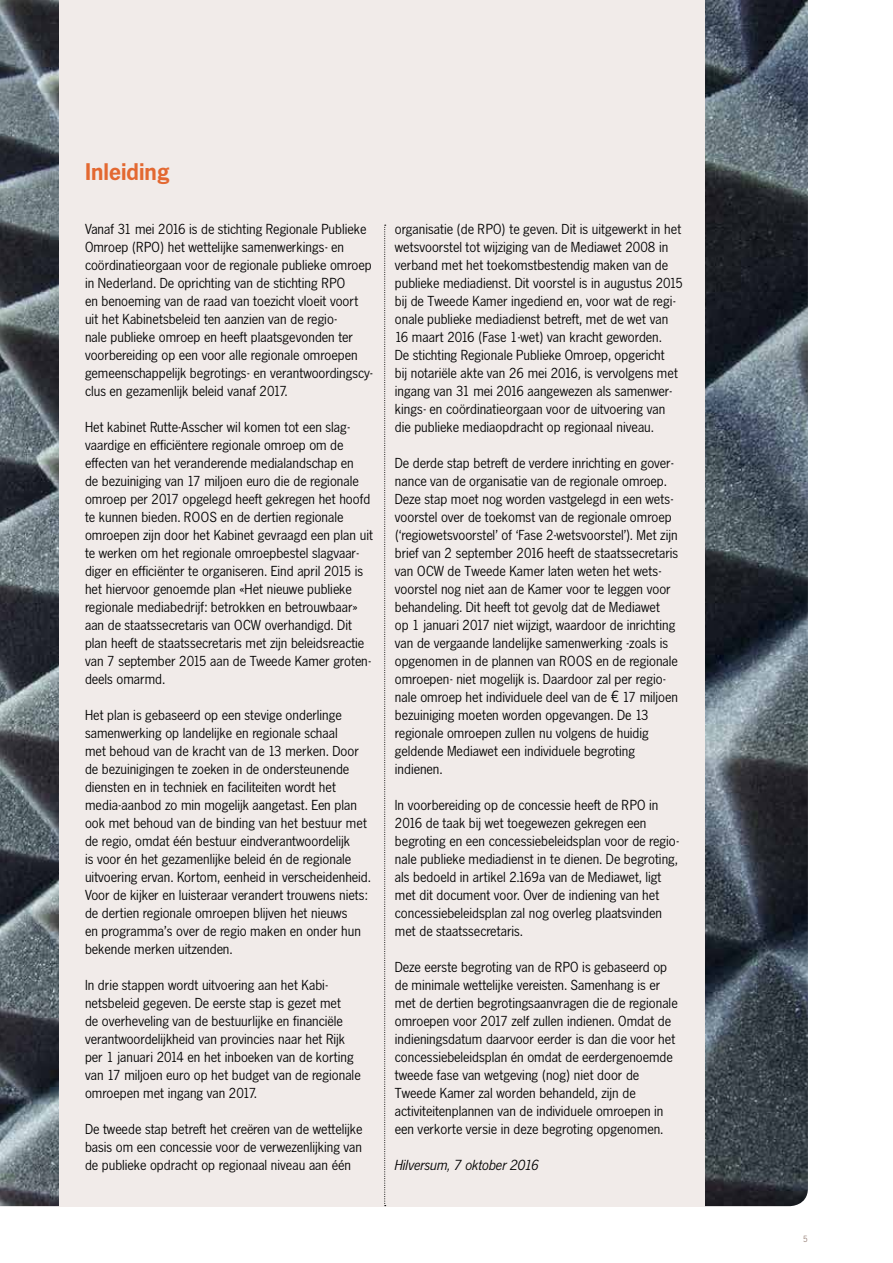
<style>
.page{position:relative;width:893px;height:1263px;background:#fff}
.page>*{position:absolute;margin:0;border:0;box-sizing:border-box;transform-origin:0 0}
.t1{font:700 24px "News Gothic BQ";color:#e36831}
.t2{font:14.4px/18px "News Gothic BQ";color:#000}
.t3{font:italic 14.4px "News Gothic BQ";color:#000}
.t4{font:9px "News Gothic BQ";color:#937c73}
.s1{font-family:"News Gothic Std"}
</style>
<div class="page">
<img style="left:0;top:0;width:808px;height:1206px">
<div style="left:60px;top:0;width:645px;height:1206px;background:#f1ebe9"></div>
<svg style="left:384px;top:225px;width:2px;height:981px"></svg>
<h1 class="t1" style="left:85px;top:158px;width:86px">Inleiding</h1>
<p class="t2" style="left:85px;top:220px;width:289px">Vanaf 31 mei 2016 is de stichting Regionale Publieke Omroep (RPO) het wettelijke samenwerkings- en coördinatieorgaan voor de regionale publieke omroep in Nederland. De oprichting van de stichting RPO<br>en benoeming van de raad van toezicht vloeit voort uit het Kabinetsbeleid ten aanzien van de regio-<br>nale publieke omroep en heeft plaatsgevonden ter voorbereiding op een voor alle regionale omroepen gemeenschappelijk begrotings- en verantwoordingscy&shy;clus en gezamenlijk beleid vanaf 2017.</p>
<p class="t2" style="left:85px;top:418px;width:289px">Het kabinet Rutte-Asscher wil komen tot een slag&shy;vaardige en efficiëntere regionale omroep om de effecten van het veranderende medialandschap en<br>de bezuiniging van 17 miljoen euro die de regionale omroep per 2017 opgelegd heeft gekregen het hoofd te kunnen bieden. ROOS en de dertien regionale omroepen zijn door het Kabinet gevraagd een plan uit te werken om het regionale omroepbestel slagvaar&shy;diger en efficiënter te organiseren. Eind april 2015 is het hiervoor genoemde plan «Het nieuwe publieke regionale mediabedrijf: betrokken en betrouwbaar» aan de staatssecretaris van OCW overhandigd. Dit plan heeft de staatssecretaris met zijn beleidsreactie van 7 september 2015 aan de Tweede Kamer groten&shy;deels omarmd.</p>
<p class="t2" style="left:85px;top:706px;width:287px">Het plan is gebaseerd op een stevige onderlinge samenwerking op landelijke en regionale schaal<br>met behoud van de kracht van de 13 merken. Door de bezuinigingen te zoeken in de ondersteunende diensten en in techniek en faciliteiten wordt het media-aanbod zo min mogelijk aangetast. Een plan ook met behoud van de binding van het bestuur met de regio, omdat één bestuur eindverantwoordelijk<br>is voor én het gezamenlijke beleid én de regionale uitvoering ervan. Kortom, eenheid in verscheidenheid.<br>Voor de kijker en luisteraar verandert trouwens niets: de dertien regionale omroepen blijven het nieuws<br>en programma’s over de regio maken en onder hun bekende merken uitzenden.</p>
<p class="t2" style="left:85px;top:976px;width:277px">In drie stappen wordt uitvoering aan het Kabi&shy;netsbeleid gegeven. De eerste stap is gezet met<br>de overheveling van de bestuurlijke en financiële verantwoordelijkheid van provincies naar het Rijk per 1 januari 2014 en het inboeken van de korting van 17 miljoen euro op het budget van de regionale omroepen met ingang van 2017.</p>
<p class="t2" style="left:85px;top:1120px;width:279px;text-align:justify">De tweede stap betreft het creëren van de wettelijke basis om een concessie voor de verwezenlijking van de publieke opdracht op regionaal niveau aan één</p>
<p class="t2" style="left:395px;top:220px;width:290px">organisatie (de RPO) te geven. Dit is uitgewerkt in het wetsvoorstel tot wijziging van de Mediawet 2008 in verband met het toekomstbestendig maken van de publieke mediadienst. Dit voorstel is in augustus 2015 bij de Tweede Kamer ingediend en, voor wat de regi&shy;onale publieke mediadienst betreft, met de wet van 16 maart 2016 (Fase 1-wet) van kracht geworden.<br>De stichting Regionale Publieke Omroep, opgericht<br>bij notariële akte van 26 mei 2016, is vervolgens met ingang van 31 mei 2016 aangewezen als samenwer&shy;kings- en coördinatieorgaan voor de uitvoering van die publieke mediaopdracht op regionaal niveau.</p>
<p class="t2" style="left:395px;top:454px;width:285px">De derde stap betreft de verdere inrichting en gover&shy;nance van de organisatie van de regionale omroep.<br>Deze stap moet nog worden vastgelegd in een wets&shy;voorstel over de toekomst van de regionale omroep (‘regiowetsvoorstel’ of ‘Fase 2-wetsvoorstel’). Met zijn brief van 2 september 2016 heeft de staatssecretaris van OCW de Tweede Kamer laten weten het wets&shy;voorstel nog niet aan de Kamer voor te leggen voor behandeling. Dit heeft tot gevolg dat de Mediawet<br>op 1 januari 2017 niet wijzigt, waardoor de inrichting van de vergaande landelijke samenwerking -zoals is opgenomen in de plannen van ROOS en de regionale omroepen- niet mogelijk is. Daardoor zal per regio&shy;nale omroep het individuele deel van de <span class="s1">€</span> 17 miljoen bezuiniging moeten worden opgevangen. De 13 regionale omroepen zullen nu volgens de huidig geldende Mediawet een individuele begroting indienen.</p>
<p class="t2" style="left:395px;top:796px;width:286px">In voorbereiding op de concessie heeft de RPO in 2016 de taak bij wet toegewezen gekregen een begroting en een concessiebeleidsplan voor de regio&shy;nale publieke mediadienst in te dienen. De begroting, als bedoeld in artikel 2.169a van de Mediawet, ligt met dit document voor. Over de indiening van het concessiebeleidsplan zal nog overleg plaatsvinden met de staatssecretaris.</p>
<p class="t2" style="left:395px;top:958px;width:284px">Deze eerste begroting van de RPO is gebaseerd op de minimale wettelijke vereisten. Samenhang is er met de dertien begrotingsaanvragen die de regionale omroepen voor 2017 zelf zullen indienen. Omdat de indieningsdatum daarvoor eerder is dan die voor het concessiebeleidsplan én omdat de eerdergenoemde tweede fase van wetgeving (nog) niet door de Tweede Kamer zal worden behandeld, zijn de activiteitenplannen van de individuele omroepen in een verkorte versie in deze begroting opgenomen.</p>
<p class="t3" style="left:395px;top:1157px;width:145px">Hilversum, 7 oktober 2016</p>
<p class="t4" style="left:803px;top:1234px;width:6px">5</p>
</div>
